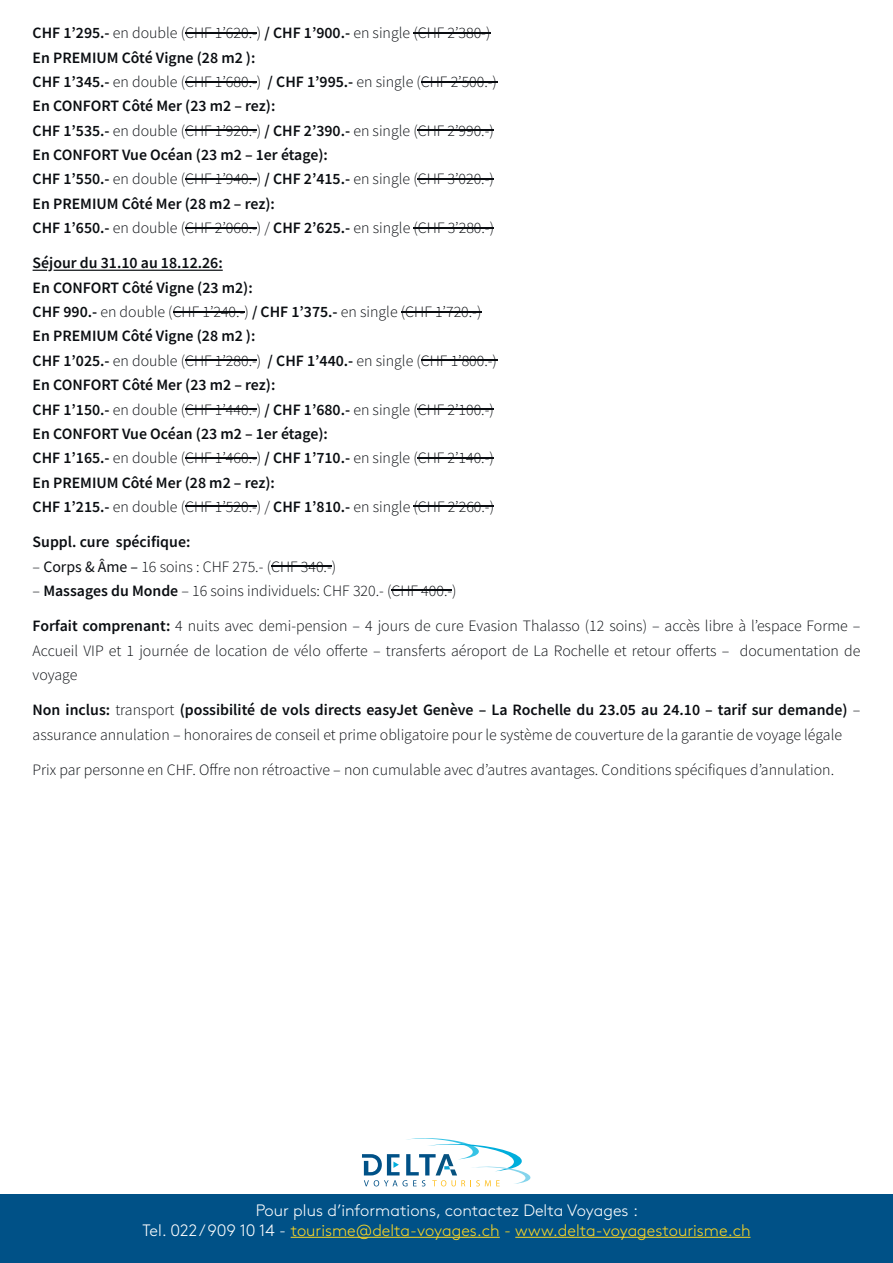
<style>
.page{position:relative;width:893px;height:1263px;background:#fff}
.page>*{position:absolute;margin:0;border:0;box-sizing:border-box;transform-origin:0 0}
.t1{font:300 16.5px/19.8px "Brown";color:#fff;text-align:center}
.t2{font:600 15.9px/24.3px "Source Sans Pro";color:#0a0d11}
.t3{font:300 15.9px/24.3px "Source Sans Pro";color:#0a0d11;text-align:justify}
.s1{font-weight:300}
.s2{font-weight:400}
.s3{font-weight:600}
.s4{color:#fcd623}
</style>
<div class="page">
<hr style="left:185px;top:32px;width:72px;height:1px;background:#0a0d11">
<hr style="left:413px;top:32px;width:68px;height:1px;background:#0a0d11">
<hr style="left:185px;top:81px;width:72px;height:1px;background:#0a0d11">
<hr style="left:421px;top:81px;width:76px;height:1px;background:#0a0d11">
<hr style="left:185px;top:130px;width:72px;height:1px;background:#0a0d11">
<hr style="left:418px;top:130px;width:76px;height:1px;background:#0a0d11">
<hr style="left:185px;top:178px;width:72px;height:2px;background:#0a0d11">
<hr style="left:418px;top:178px;width:76px;height:2px;background:#0a0d11">
<hr style="left:185px;top:227px;width:72px;height:1px;background:#0a0d11">
<hr style="left:414px;top:227px;width:80px;height:1px;background:#0a0d11">
<hr style="left:54px;top:270px;width:169px;height:1px;background:#0a0d11">
<svg style="left:33px;top:270px;width:14px;height:1px"></svg>
<hr style="left:173px;top:311px;width:71px;height:1px;background:#0a0d11">
<hr style="left:401px;top:311px;width:80px;height:1px;background:#0a0d11">
<hr style="left:185px;top:360px;width:72px;height:1px;background:#0a0d11">
<hr style="left:421px;top:360px;width:76px;height:1px;background:#0a0d11">
<hr style="left:185px;top:408px;width:72px;height:2px;background:#0a0d11">
<hr style="left:418px;top:408px;width:76px;height:2px;background:#0a0d11">
<hr style="left:185px;top:457px;width:72px;height:1px;background:#0a0d11">
<hr style="left:418px;top:457px;width:76px;height:1px;background:#0a0d11">
<hr style="left:185px;top:506px;width:72px;height:1px;background:#0a0d11">
<hr style="left:414px;top:506px;width:80px;height:1px;background:#0a0d11">
<hr style="left:271px;top:565px;width:61px;height:2px;background:#0a0d11">
<hr style="left:392px;top:590px;width:60px;height:1px;background:#0a0d11">
<div style="left:0;top:1195px;width:893px;height:68px;background:#005187"></div>
<hr style="left:291px;top:1237px;width:209px;height:1px;background:#fcd623">
<hr style="left:515px;top:1237px;width:235px;height:1px;background:#fcd623">
<svg style="left:362px;top:1138px;width:169px;height:48px"></svg>
<p class="t2" style="left:33px;top:21px;width:466px">CHF 1ʼ295.- <span class="s1">en double (CHF 1ʼ620.-)</span> / CHF 1ʼ900.- <span class="s1">en single (CHF 2ʼ380-)<br></span>En PREMIUM Côté Vigne (28 m2 ):<br>CHF 1ʼ345.- <span class="s1">en double (CHF 1ʼ680.-)</span> / CHF 1ʼ995.- <span class="s1">en single (CHF 2ʼ500.-)<br></span>En CONFORT Côté Mer (23 m2 – rez):<br>CHF 1ʼ535.- <span class="s1">en double (CHF 1ʼ920.-)</span> / CHF 2ʼ390.- <span class="s1">en single (CHF 2ʼ990.-)<br></span>En CONFORT Vue Océan (23 m2 – 1er étage):<br>CHF 1ʼ550.- <span class="s1">en double (CHF 1ʼ940.-)</span> / CHF 2ʼ415.- <span class="s1">en single (CHF 3ʼ020.-)<br></span>En PREMIUM Côté Mer (28 m2 – rez):<br>CHF 1ʼ650.- <span class="s1">en double (CHF 2ʼ060.-) /</span> CHF 2ʼ625.- <span class="s1">en single (CHF 3ʼ280.-)</span></p>
<p class="t2" style="left:33px;top:251px;width:466px">Séjour du 31.10 au 18.12.26:<br>En CONFORT Côté Vigne (23 m2):<br>CHF 990.- <span class="s1">en double (CHF 1ʼ240.-)</span> / CHF 1ʼ375.- <span class="s1">en single (CHF 1ʼ720.-)<br></span>En PREMIUM Côté Vigne (28 m2 ):<br>CHF 1ʼ025.- <span class="s1">en double (CHF 1ʼ280.-)</span> / CHF 1ʼ440.- <span class="s1">en single (CHF 1ʼ800.-)<br></span>En CONFORT Côté Mer (23 m2 – rez):<br>CHF 1ʼ150.- <span class="s1">en double (CHF 1ʼ440.-)</span> / CHF 1ʼ680.- <span class="s1">en single (CHF 2ʼ100.-)<br></span>En CONFORT Vue Océan (23 m2 – 1er étage):<br>CHF 1ʼ165.- <span class="s1">en double (CHF 1ʼ460.-)</span> / CHF 1ʼ710.- <span class="s1">en single (CHF 2ʼ140.-)<br></span>En PREMIUM Côté Mer (28 m2 – rez):<br>CHF 1ʼ215.- <span class="s1">en double (CHF 1ʼ520.-) /</span> CHF 1ʼ810.- <span class="s1">en single (CHF 2ʼ260.-)</span></p>
<p class="t2" style="left:33px;top:530px;width:159px">Suppl. cure spécifique:</p>
<p class="t3" style="left:33px;top:554px;width:305px">– <span class="s2">Corps &amp; Âme –</span> 16 soins : CHF 275.- (CHF 340.-)</p>
<p class="t3" style="left:33px;top:578px;width:426px">– <span class="s3">Massages du Monde</span> – 16 soins individuels: CHF 320.- (CHF 400.-)</p>
<p class="t3" style="left:33px;top:614px;width:829px"><span class="s3">Forfait comprenant:</span> 4 nuits avec demi-pension – 4 jours de cure Evasion Thalasso (12 soins) – accès libre à lʼespace Forme – Accueil VIP et 1 journée de location de vélo offerte – transferts aéroport de La Rochelle et retour offerts – documentation de voyage</p>
<p class="t3" style="left:33px;top:698px;width:829px"><span class="s3">Non inclus:</span> transport <span class="s3">(possibilité de vols directs easyJet Genève – La Rochelle du 23.05 au 24.10 – tarif sur demande)</span> – assurance annulation – honoraires de conseil et prime obligatoire pour le système de couverture de la garantie de voyage légale</p>
<p class="t3" style="left:33px;top:757px;width:803px">Prix par personne en CHF. Offre non rétroactive – non cumulable avec dʼautres avantages. Conditions spécifiques dʼannulation.</p>
<p class="t1" style="left:142px;top:1199px;width:610px">Pour plus d’informations, contactez Delta Voyages :<br>Tel. 022 / 909 10 14 - <span class="s4">tourisme@delta-voyages.ch - www.delta-voyagestourisme.ch</span></p>
</div>
